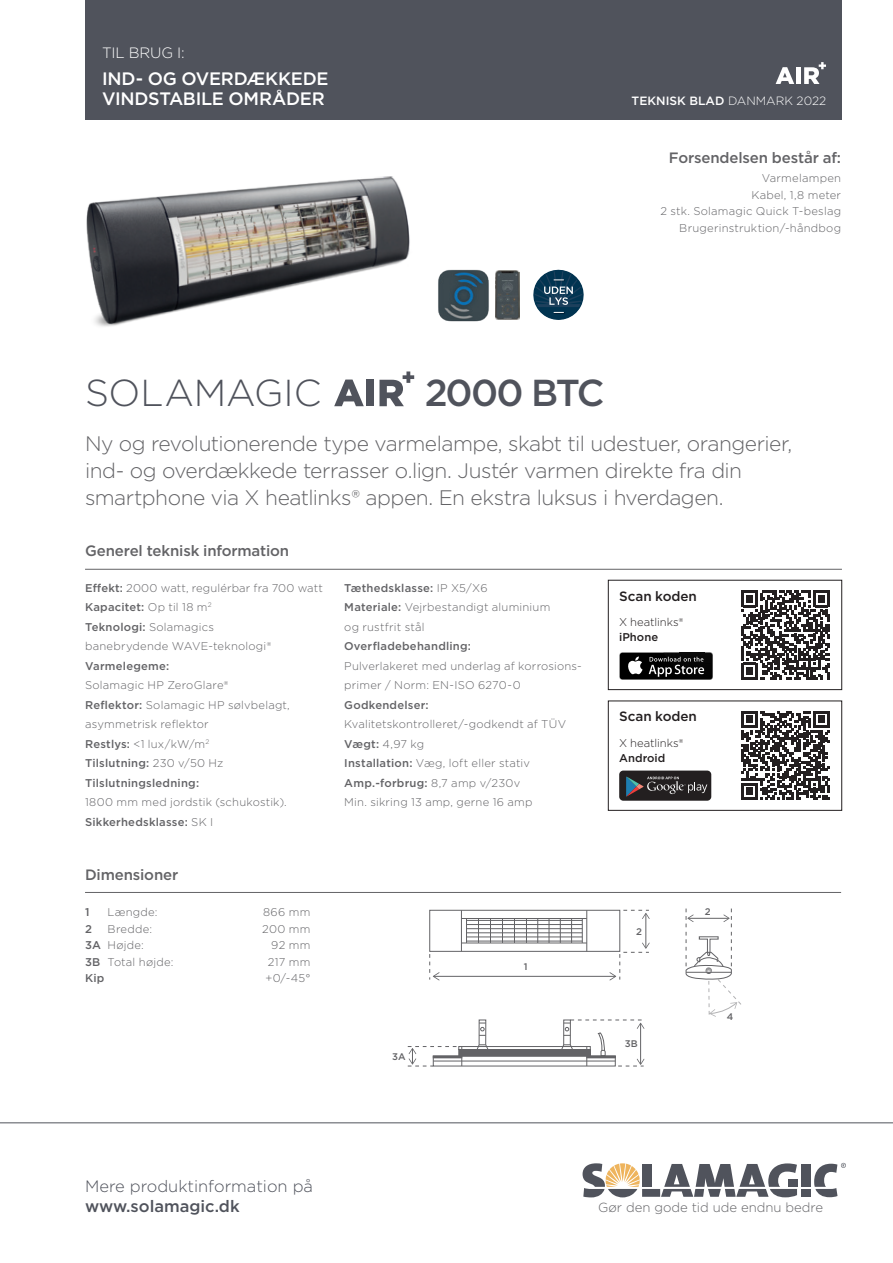
<style>
.page{position:relative;width:893px;height:1263px;background:#fff}
.page>*{position:absolute;margin:0;border:0;box-sizing:border-box;transform-origin:0 0}
.t1{font:300 37.5px "Gotham";letter-spacing:-.005em;color:#50535c}
.t2{font:500 37.5px "Gotham";letter-spacing:-.055em;color:#50535c}
.t3{font:300 21px/27px "Gotham";letter-spacing:-.025em;color:#636366}
.t4{font:500 18px/19.5px "Gotham";letter-spacing:-.015em;color:#fff}
.t5{font:300 16.5px "Gotham";color:#50535c}
.t6{font:500 16.5px "Gotham";color:#50535c}
.t7{font:500 15px "Gotham";letter-spacing:-.01em;color:#636366}
.t8{font:300 15px "Gotham";letter-spacing:-.005em;color:#fff}
.t9{font:500 13.5px "Gotham";letter-spacing:-.005em;color:#231f20}
.t10{font:300 13.2px "Gotham";color:#636366}
.t11{font:500 12px "Gotham";color:#fff}
.t12{font:300 11.25px/19.5px "Gotham";letter-spacing:.02em;color:#636366}
.t13{font:500 11.25px/19.5px "Gotham";letter-spacing:.02em;color:#636366}
.t14{font:300 11.25px "Gotham";color:#231f20}
.t15{font:500 11.25px "Gotham";color:#231f20}
.t16{font:500 9.6px "Gotham";color:#636366}
.s1{font-weight:300}
.s2{font-weight:500}
</style>
<div class="page">
<div style="left:85px;top:0;width:756px;height:120px;background:#50535c"></div>
<svg style="left:776px;top:67px;width:18px;height:17px"></svg>
<div style="left:796px;top:67px;width:5px;height:17px;background:#fff"></div>
<svg style="left:804px;top:62px;width:22px;height:22px"></svg>
<hr style="left:85px;top:569px;width:757px;height:1px;background:#636366">
<svg style="left:334px;top:380px;width:30px;height:26px"></svg>
<div style="left:367px;top:380px;width:7px;height:26px;background:#50535c"></div>
<svg style="left:379px;top:371px;width:35px;height:35px"></svg>
<img style="left:86px;top:176px;width:324px;height:151px">
<hr style="left:85px;top:892px;width:756px;height:1px;background:#636366">
<svg style="left:685px;top:908px;width:56px;height:109px"></svg>
<svg style="left:429px;top:909px;width:221px;height:71px"></svg>
<svg style="left:408px;top:1019px;width:236px;height:48px"></svg>
<svg style="left:533px;top:270px;width:51px;height:50px"></svg>
<img style="left:438px;top:269px;width:51px;height:53px">
<img style="left:495px;top:270px;width:25px;height:50px">
<svg style="left:741px;top:591px;width:89px;height:88px"></svg>
<svg style="left:741px;top:711px;width:89px;height:89px"></svg>
<div style="left:619px;top:652px;width:94px;height:28px;background:#6e6e6e;border-radius:3px"></div>
<div style="left:620px;top:653px;width:92px;height:26px;background:#000;border-radius:3px"></div>
<svg style="left:628px;top:656px;width:14px;height:18px"></svg>
<svg style="left:649px;top:652px;width:64px;height:27px"></svg>
<div style="left:619px;top:770px;width:92px;height:31px;background:#231f20;border-radius:4px"></div>
<svg style="left:626px;top:777px;width:81px;height:19px"></svg>
<div style="left:608px;top:580px;width:234px;height:110px;border:1px solid #231f20"></div>
<div style="left:608px;top:701px;width:234px;height:109px;border:1px solid #231f20"></div>
<svg style="left:583px;top:1163px;width:57px;height:34px"></svg>
<div style="left:642px;top:1164px;width:9px;height:23px;background:#50535c"></div>
<div style="left:642px;top:1189px;width:18px;height:8px;background:#50535c"></div>
<svg style="left:661px;top:1163px;width:136px;height:34px"></svg>
<div style="left:788px;top:1179px;width:9px;height:8px;background:#50535c"></div>
<div style="left:801px;top:1164px;width:9px;height:23px;background:#50535c"></div>
<div style="left:801px;top:1189px;width:9px;height:8px;background:#50535c"></div>
<svg style="left:814px;top:1163px;width:32px;height:34px"></svg>
<hr style="left:0;top:1122px;width:893px;height:1px;background:#50535c">
<p class="t8" style="left:102px;top:44px;width:84px">TIL BRUG I:</p>
<p class="t4" style="left:102px;top:69px;width:228px">IND- OG OVERDÆKKEDE<br>VINDSTABILE OMRÅDER</p>
<p class="t11" style="left:632px;top:93px;width:196px">TEKNISK BLAD <span class="s1">DANMARK 2022</span></p>
<p class="t7" style="left:669px;top:148px;width:174px">Forsendelsen består af:</p>
<p class="t12" style="left:762px;top:168px;width:81px">Varmelampen</p>
<p class="t12" style="left:751px;top:185px;width:91px">Kabel, 1,8 meter</p>
<p class="t12" style="left:660px;top:201px;width:182px">2 stk. Solamagic Quick T-beslag</p>
<p class="t12" style="left:679px;top:218px;width:163px">Brugerinstruktion/-håndbog</p>
<p class="t1" style="left:85px;top:369px;width:238px">SOLAMAGIC</p>
<p class="t2" style="left:425px;top:368px;width:181px">2000 BTC</p>
<p class="t3" style="left:85px;top:429px;width:709px">Ny og revolutionerende type varmelampe, skabt til udestuer, orangerier, ind- og overdækkede terrasser o.lign. Justér varmen direkte fra din smartphone via X heatlinks® appen. En ekstra luksus i hverdagen.</p>
<p class="t7" style="left:85px;top:541px;width:206px">Generel teknisk information</p>
<p class="t12" style="left:85px;top:578px;width:239px"><span class="s2">Effekt:</span> 2000 watt, regulérbar fra 700 watt</p>
<p class="t13" style="left:85px;top:597px;width:128px">Kapacitet: <span class="s1">Op til 18 m</span><sup>2</sup></p>
<p class="t12" style="left:85px;top:617px;width:188px"><span class="s2">Teknologi:</span> Solamagics banebrydende WAVE-teknologi®</p>
<p class="t12" style="left:85px;top:656px;width:145px"><span class="s2">Varmelegeme:<br></span>Solamagic HP ZeroGlare®</p>
<p class="t12" style="left:85px;top:695px;width:206px"><span class="s2">Reflektor:</span> Solamagic HP sølvbelagt, asymmetrisk reflektor</p>
<p class="t13" style="left:85px;top:734px;width:140px">Restlys: <span class="s1">&lt;1 lux/kW/m</span><sup>2<br></sup>Tilslutning: <span class="s1">230 v/50 Hz</span></p>
<p class="t12" style="left:85px;top:773px;width:203px"><span class="s2">Tilslutningsledning:<br></span>1800 mm med jordstik (schukostik).</p>
<p class="t13" style="left:85px;top:812px;width:130px">Sikkerhedsklasse: <span class="s1">SK I</span></p>
<p class="t7" style="left:85px;top:864px;width:95px">Dimensioner</p>
<p class="t13" style="left:85px;top:902px;width:6px">1</p>
<p class="t12" style="left:108px;top:902px;width:52px">Længde:</p>
<p class="t12" style="left:263px;top:902px;width:49px">866 mm</p>
<p class="t13" style="left:85px;top:919px;width:8px">2</p>
<p class="t12" style="left:108px;top:919px;width:46px">Bredde:</p>
<p class="t12" style="left:262px;top:919px;width:50px">200 mm</p>
<p class="t12" style="left:85px;top:935px;width:60px"><span class="s2">3A</span> Højde:</p>
<p class="t12" style="left:271px;top:935px;width:41px">92 mm</p>
<p class="t12" style="left:85px;top:952px;width:90px"><span class="s2">3B</span> Total højde:</p>
<p class="t12" style="left:268px;top:952px;width:44px">217 mm</p>
<p class="t13" style="left:85px;top:968px;width:21px">Kip</p>
<p class="t12" style="left:265px;top:968px;width:46px">+0/-45°</p>
<p class="t13" style="left:344px;top:578px;width:145px">Tæthedsklasse: <span class="s1">IP X5/X6</span></p>
<p class="t12" style="left:344px;top:597px;width:208px"><span class="s2">Materiale:</span> Vejrbestandigt aluminium</p>
<p class="t12" style="left:344px;top:617px;width:82px">og rustfrit stål</p>
<p class="t13" style="left:344px;top:636px;width:128px">Overfladebehandling:</p>
<p class="t12" style="left:344px;top:656px;width:239px">Pulverlakeret med underlag af korrosions&shy;primer / Norm: EN-ISO 6270-0</p>
<p class="t13" style="left:344px;top:695px;width:86px">Godkendelser:</p>
<p class="t12" style="left:344px;top:714px;width:223px">Kvalitetskontrolleret/-godkendt af TÜV</p>
<p class="t12" style="left:344px;top:734px;width:81px"><span class="s2">Vægt:</span> 4,97 kg</p>
<p class="t12" style="left:344px;top:753px;width:187px"><span class="s2">Installation:</span> Væg, loft eller stativ</p>
<p class="t13" style="left:344px;top:773px;width:178px">Amp.-forbrug: <span class="s1">8,7 amp v/230v</span></p>
<p class="t12" style="left:344px;top:792px;width:190px">Min. sikring 13 amp, gerne 16 amp</p>
<p class="t16" style="left:524px;top:960px;width:5px">1</p>
<p class="t16" style="left:392px;top:1050px;width:15px">3A</p>
<p class="t9" style="left:619px;top:587px;width:79px">Scan koden</p>
<p class="t14" style="left:619px;top:615px;width:66px">X heatlinks®</p>
<p class="t15" style="left:619px;top:630px;width:40px">iPhone</p>
<p class="t9" style="left:619px;top:708px;width:79px">Scan koden</p>
<p class="t14" style="left:619px;top:736px;width:66px">X heatlinks®</p>
<p class="t15" style="left:619px;top:750px;width:48px">Android</p>
<p class="t16" style="left:636px;top:925px;width:7px">2</p>
<p class="t16" style="left:625px;top:1037px;width:14px">3B</p>
<p class="t16" style="left:705px;top:906px;width:7px">2</p>
<p class="t16" style="left:727px;top:1010px;width:8px">4</p>
<p class="t5" style="left:85px;top:1176px;width:230px">Mere produktinformation på</p>
<p class="t6" style="left:85px;top:1195px;width:156px">www.solamagic.dk</p>
<p class="t10" style="left:598px;top:1199px;width:227px">Gør den gode tid ude endnu bedre</p>
</div>
